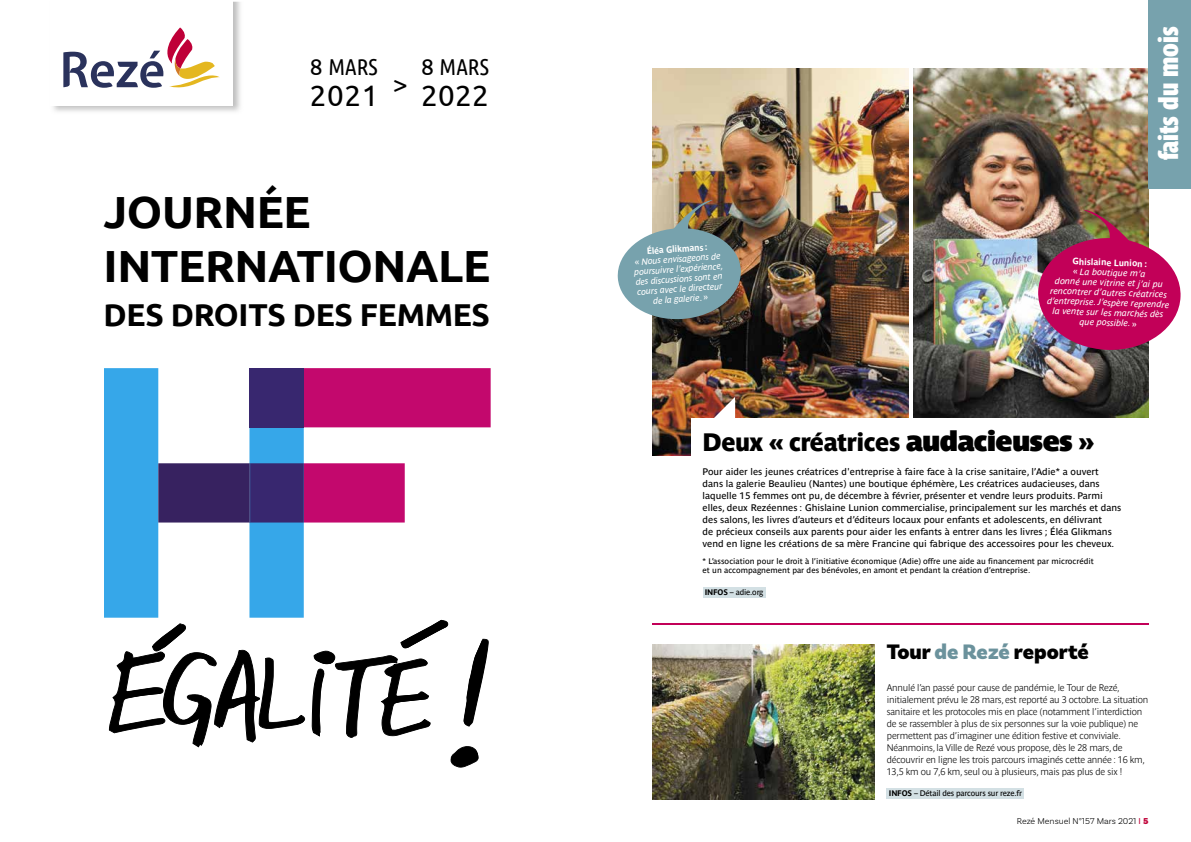
<style>
.page{position:relative;width:1191px;height:842px;background:#fff}
.page>*{position:absolute;margin:0;border:0;box-sizing:border-box;transform-origin:0 0}
.t1{font:700 45px/54px "Ubuntu";letter-spacing:-.01em;color:#000}
.t2{font:700 31.6px "Ubuntu";letter-spacing:-.01em;color:#000}
.t3{font:29.6px "Ubuntu";letter-spacing:.015em;color:#000}
.t4{font:27px "Parisine Std Comp Sombre";color:#fff}
.t5{font:26.5px "Ubuntu";color:#000}
.t6{font:25px "Parisine Std Sombre";letter-spacing:-.02em;color:#000;scale:.96 1}
.t7{font:23px "Ubuntu Condensed";color:#000}
.t8{font:900 22px "Basic Sans";color:#000}
.t9{font:9.5px/12px "Parisine Std";color:#000}
.t10{font:700 9.5px/12px "Parisine Std Clair";letter-spacing:-.02em;color:#000}
.t11{font:italic 9px/10px "Parisine Std";color:#fff;text-align:center}
.t12{font:300 9px "Basic Sans";color:#000}
.t13{font:8px/9px "Parisine Std";color:#000}
.t14{font:8px "Parisine Std";letter-spacing:-.02em;color:#000}
.s1{font-family:"Ubuntu"}
.s2{font-weight:700;font-style:normal}
.s3{font-style:normal}
.s4{font-weight:700;font-size:28px}
.s5{font-size:27px}
.s6{font-weight:700}
.s7{color:#6b929c}
.s8{font-weight:400;color:#bf0038}
.s9{font-weight:900;color:#bf0038}
</style>
<div class="page">
<img style="left:652px;top:68px;width:256px;height:387px">
<img style="left:914px;top:68px;width:234px;height:350px">
<img style="left:652px;top:644px;width:222px;height:155px">
<img style="left:53px;top:2px;width:187px;height:110px">
<div style="left:50px;top:2px;width:182px;height:104px;background:#fff"></div>
<svg style="left:63px;top:27px;width:157px;height:61px"></svg>
<svg style="left:104px;top:368px;width:386px;height:400px"></svg>
<div style="left:691px;top:418px;width:463px;height:191px;background:#fff"></div>
<div style="left:702px;top:588px;width:63px;height:10px;background:#d3e0e4"></div>
<div style="left:886px;top:789px;width:138px;height:10px;background:#d3e0e4"></div>
<hr style="left:652px;top:624px;width:496px;height:1px;background:#c20058">
<div style="left:1148px;top:0;width:43px;height:188px;background:#77a2ad"></div>
<svg style="left:711px;top:397px;width:24px;height:21px"></svg>
<img style="left:617px;top:200px;width:125px;height:121px">
<img style="left:1037px;top:210px;width:144px;height:141px">
<h3 class="t7" style="left:310px;top:53px;width:69px"><span class="s1">8</span> MARS</h3>
<h3 class="t3" style="left:310px;top:77px;width:70px">2021</h3>
<h3 class="t5" style="left:393px;top:68px;width:16px">&gt;</h3>
<h3 class="t7" style="left:421px;top:53px;width:69px"><span class="s1">8</span> MARS</h3>
<h3 class="t3" style="left:421px;top:77px;width:69px">2022</h3>
<h1 class="t1" style="left:104px;top:184px;width:388px">JOURNÉE<br>INTERNATIONALE</h1>
<h2 class="t2" style="left:104px;top:296px;width:388px">DES DROITS DES FEMMES</h2>
<p class="t11" style="left:632px;top:247px;width:91px;rotate:-4deg"><span class="s2">Éléa Glikmans :<br></span><span class="s3">«</span> Nous envisageons de poursuivre l’expérience, des discussions sont en cours avec le directeur de la galerie<span class="s3">. »</span></p>
<h3 class="t4" style="left:1152px;top:160px;width:135px;rotate:-90deg">faits du mois</h3>
<p class="t11" style="left:1049px;top:255px;width:123px;rotate:2deg"><span class="s2">Ghislaine Lunion :<br></span><span class="s3">«</span> La boutique m’a<br>donné une vitrine et j’ai pu rencontrer d’autres créatrices d’entreprise. J’espère reprendre la vente sur les marchés dès que possible. <span class="s3">»</span></p>
<h3 class="t6" style="left:702px;top:427px;width:409px">Deux « créatrices <span class="s4">audacieuses</span> <span class="s5">»</span></h3>
<p class="t9" style="left:702px;top:465px;width:420px">Pour aider les jeunes créatrices d'entreprise à faire face à la crise sanitaire, l’Adie* a ouvert dans la galerie Beaulieu (Nantes) une boutique éphémère, Les créatrices audacieuses, dans laquelle 15 femmes ont pu, de décembre à février, présenter et vendre leurs produits. Parmi elles, deux Rezéennes : Ghislaine Lunion commercialise, principalement sur les marchés et dans des salons, les livres d’auteurs et d’éditeurs locaux pour enfants et adolescents, en délivrant<br>de précieux conseils aux parents pour aider les enfants à entrer dans les livres ; Éléa Glikmans vend en ligne les créations de sa mère Francine qui fabrique des accessoires pour les cheveux.</p>
<p class="t13" style="left:702px;top:557px;width:392px">* L’association pour le droit à l’initiative économique (Adie) offre une aide au financement par microcrédit et un accompagnement par des bénévoles, en amont et pendant la création d’entreprise.</p>
<p class="t13" style="left:704px;top:587px;width:60px"><span class="s6">INFOS</span> – adie.org</p>
<h3 class="t8" style="left:886px;top:638px;width:204px">Tour <span class="s7">de Rezé</span> reporté</h3>
<p class="t10" style="left:886px;top:681px;width:263px">Annulé l’an passé pour cause de pandémie, le Tour de Rezé, initialement prévu le 28 mars, est reporté au 3 octobre. La situation sanitaire et les protocoles mis en place (notamment l’interdiction de se rassembler à plus de six personnes sur la voie publique) ne permettent pas d’imaginer une édition festive et conviviale.<br>Néanmoins, la Ville de Rezé vous propose, dès le 28 mars, de découvrir en ligne les trois parcours imaginés cette année : 16 km, 13,5 km ou 7,6 km, seul ou à plusieurs, mais pas plus de six !</p>
<p class="t14" style="left:889px;top:788px;width:135px"><span class="s6">INFOS</span> – Détail des parcours sur reze.fr</p>
<p class="t12" style="left:1016px;top:816px;width:133px">Rezé Mensuel N°157 Mars 2021 <span class="s8">I</span> <span class="s9">5</span></p>
</div>
